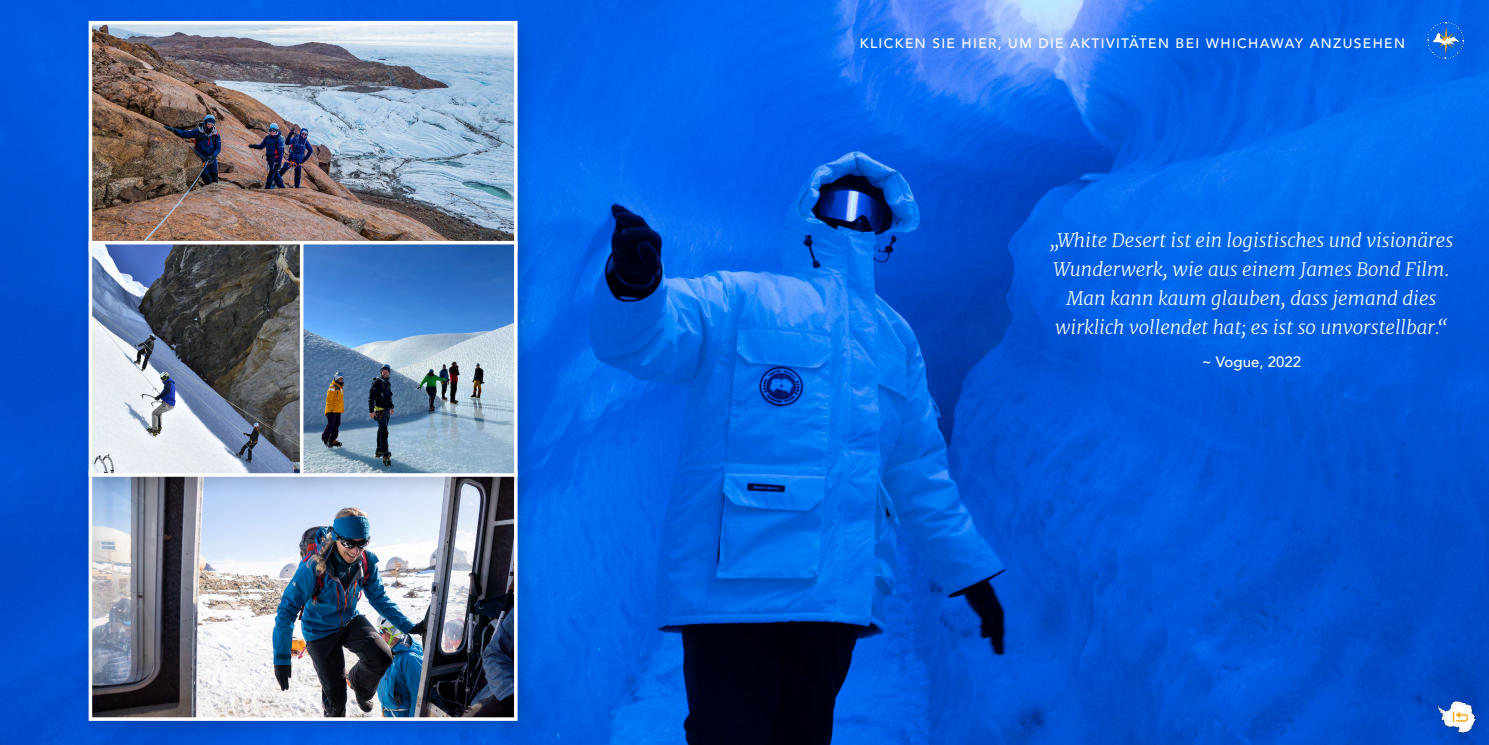
<style>
.page{position:relative;width:1489px;height:745px;background:#fff}
.page>*{position:absolute;margin:0;border:0;box-sizing:border-box;transform-origin:0 0}
.t1{font:italic 300 18.75px/28.8px "Merriweather";color:#fff;text-align:center}
.t2{font:500 15px "Avenir";color:#fff}
.t3{font:500 13.75px "Avenir";letter-spacing:.1em;color:#fffffc}
</style>
<div class="page">
<img style="left:0;top:0;width:1488px;height:744px">
<div style="left:78px;top:459px;width:460px;height:282px;background:#000;opacity:.15"></div>
<img style="left:87px;top:497px;width:432px;height:225px">
<div style="left:78px;top:11px;width:460px;height:261px;background:#000;opacity:.15"></div>
<img style="left:87px;top:19px;width:432px;height:211px">
<div style="left:78px;top:230px;width:247px;height:267px;background:#000;opacity:.15"></div>
<svg style="left:87px;top:239px;width:202px;height:239px;background:#7f8794"></svg>
<div style="left:289px;top:230px;width:249px;height:267px;background:#000;opacity:.15"></div>
<img style="left:298px;top:239px;width:221px;height:239px">
<img style="left:1423px;top:11px;width:54px;height:49px">
<img style="left:1429px;top:689px;width:59px;height:55px">
<p class="t3" style="left:859px;top:31px;width:546px">KLICKEN SIE HIER, UM DIE AKTIVITÄTEN BEI WHICHAWAY ANZUSEHEN</p>
<p class="t1" style="left:1049px;top:226px;width:405px">„White Desert ist ein logistisches und visionäres Wunderwerk, wie aus einem James Bond Film.<br>Man kann kaum glauben, dass jemand dies wirklich vollendet hat; es ist so unvorstellbar.“</p>
<p class="t2" style="left:1201px;top:349px;width:101px">~ Vogue, 2022</p>
</div>
